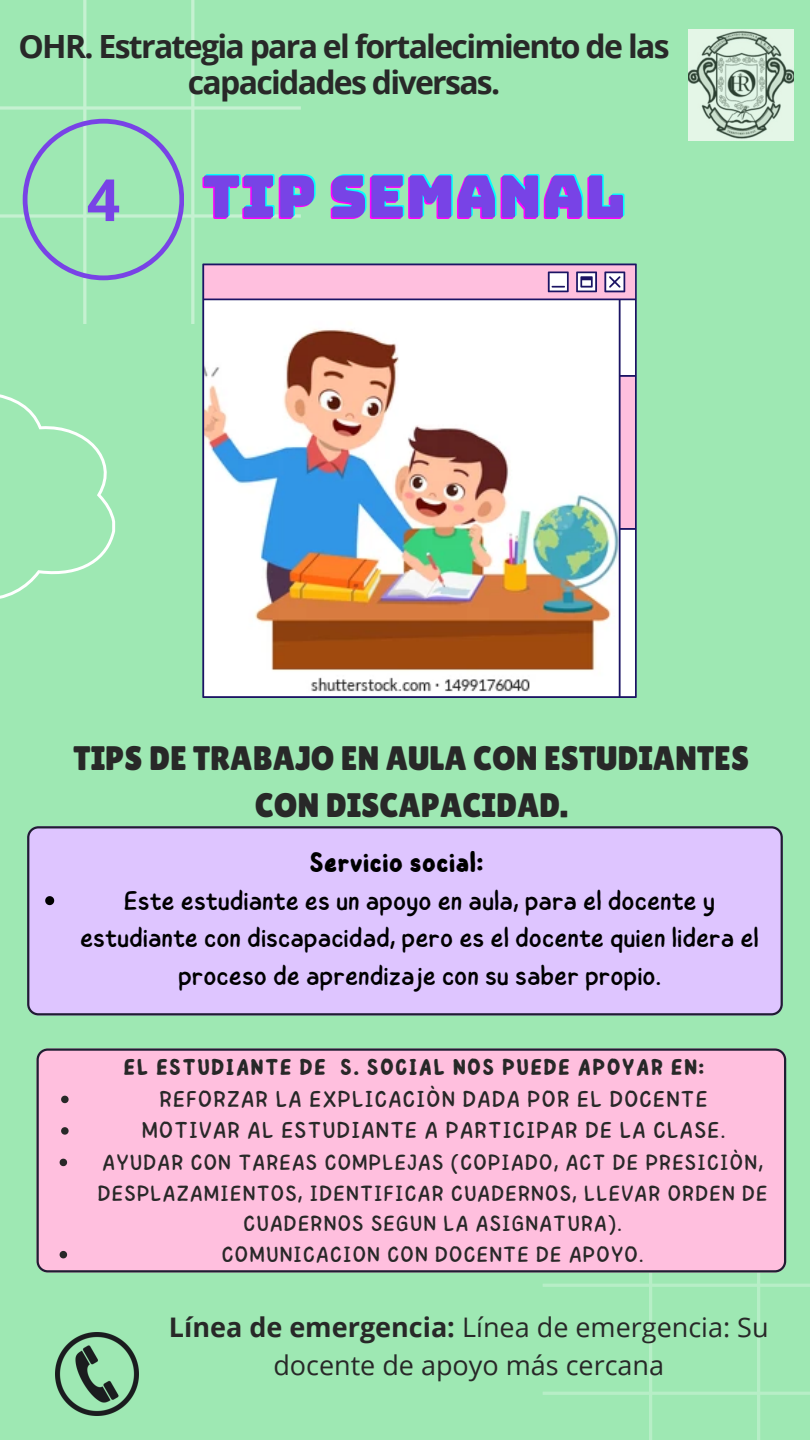
<style>
.page{position:relative;width:810px;height:1440px;background:#9ee8b3}
.page>*{position:absolute;margin:0;border:0;box-sizing:border-box;transform-origin:0 0}
.t1{font:58.6px "Bungee";color:#f0f}
.t2{font:34px/47.2px "Lilita One";color:#282828;text-align:center}
.t3{font:700 32px/36px "Open Sans";letter-spacing:-.055em;color:#282828;text-align:center}
.t4{font:700 28.1px "Childos Arabic";color:#000}
.t5{font:27.1px/37.5px "Childos Arabic";color:#000;text-align:center}
.t6{font:27px/37.5px "Open Sans";color:#282828;text-align:center}
.t7{font:23px "Childos Arabic";letter-spacing:.055em;color:#282828}
.t8{font:700 23px "Childos Arabic";letter-spacing:.055em;color:#282828}
.t9{font:22px/30.8px "Childos Arabic";letter-spacing:.055em;color:#282828;text-align:center}
.s1{font-weight:700}
</style>
<div class="page">
<svg style="left:0;top:0;width:301px;height:324px"></svg>
<svg style="left:543px;top:1177px;width:267px;height:263px"></svg>
<svg style="left:0;top:394px;width:115px;height:205px"></svg>
<img style="left:202px;top:264px;width:435px;height:434px">
<div style="left:37px;top:1048px;width:749px;height:224px;background:#ffbfde"></div>
<div style="left:27px;top:826px;width:756px;height:189px;background:#dec5ff"></div>
<img style="left:688px;top:30px;width:106px;height:111px">
<img style="left:56px;top:1333px;width:82px;height:82px">
<svg style="left:23px;top:119px;width:161px;height:161px"></svg>
<svg style="left:61px;top:1096px;width:8px;height:7px"></svg>
<svg style="left:61px;top:1127px;width:8px;height:8px"></svg>
<svg style="left:60px;top:1159px;width:7px;height:7px"></svg>
<svg style="left:60px;top:1251px;width:7px;height:7px"></svg>
<svg style="left:45px;top:896px;width:9px;height:9px"></svg>
<p class="t3" style="left:19px;top:27px;width:653px">OHR. Estrategia para el fortalecimiento de las capacidades diversas.</p>
<h1 class="t1" style="left:201px;top:169px;width:425px">TIP SEMANAL</h1>
<h3 class="t2" style="left:74px;top:734px;width:677px">TIPS DE TRABAJO EN AULA CON ESTUDIANTES<br>CON DISCAPACIDAD.</h3>
<p class="t4" style="left:310px;top:843px;width:175px">Servicio social:</p>
<p class="t5" style="left:80px;top:882px;width:680px">Este estudiante es un apoyo en aula, para el docente y estudiante con discapacidad, pero es el docente quien lidera el proceso de aprendizaje con su saber propio.</p>
<h1 class="t8" style="left:124px;top:1051px;width:582px">EL ESTUDIANTE DE S. SOCIAL NOS PUEDE APOYAR EN:</h1>
<p class="t7" style="left:160px;top:1083px;width:550px">REFORZAR LA EXPLICACIÒN DADA POR EL DOCENTE</p>
<p class="t7" style="left:142px;top:1114px;width:585px">MOTIVAR AL ESTUDIANTE A PARTICIPAR DE LA CLASE.</p>
<h2 class="t9" style="left:98px;top:1147px;width:671px">AYUDAR CON TAREAS COMPLEJAS (COPIADO, ACT DE PRESICIÒN,<br>DESPLAZAMIENTOS, IDENTIFICAR CUADERNOS, LLEVAR ORDEN DE<br>CUADERNOS SEGUN LA ASIGNATURA).</h2>
<h4 class="t9" style="left:222px;top:1240px;width:423px">COMUNICACION CON DOCENTE DE APOYO.</h4>
<h6 class="t6" style="left:169px;top:1308px;width:601px"><span class="s1">Línea de emergencia:</span> Línea de emergencia: Su docente de apoyo más cercana</h6>
</div>
